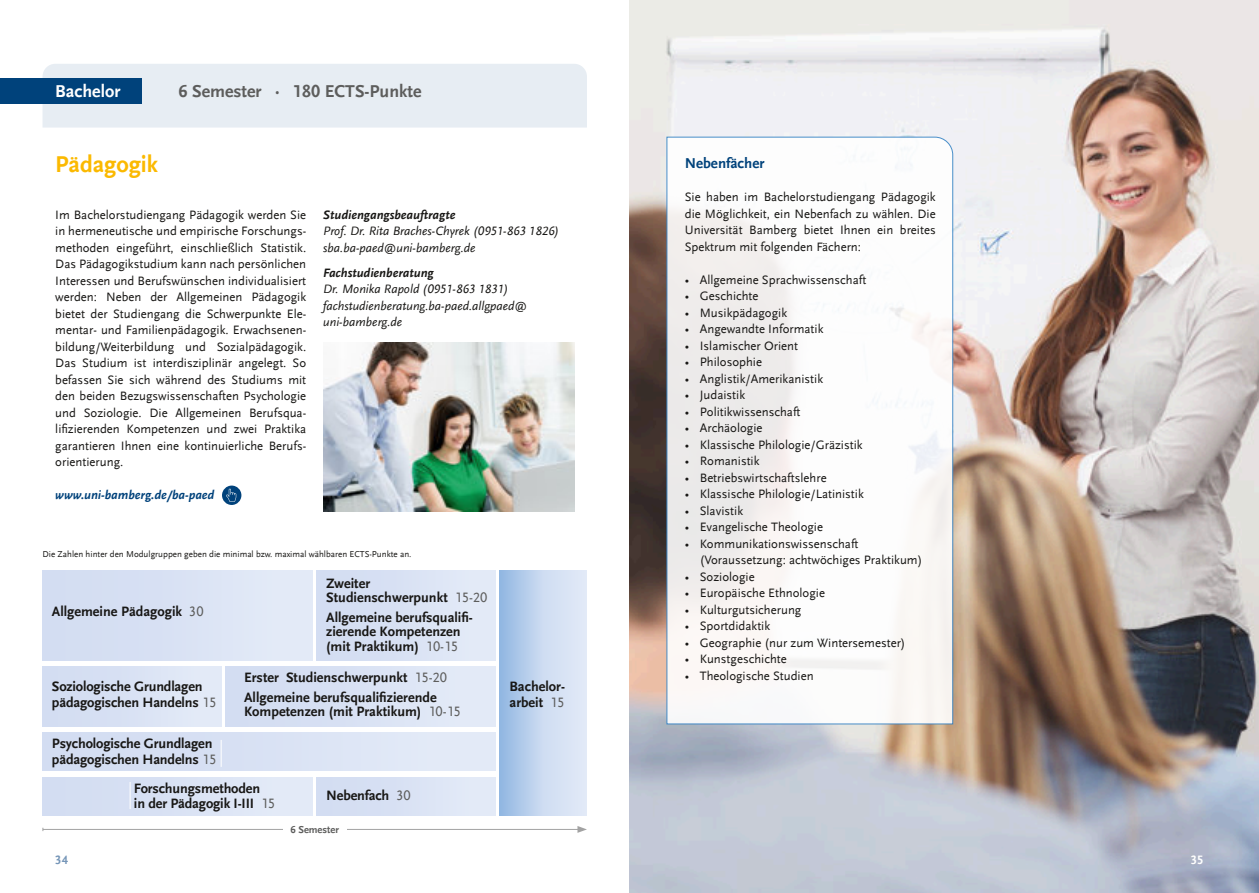
<style>
.page{position:relative;width:1259px;height:893px;background:#fff}
.page>*{position:absolute;margin:0;border:0;box-sizing:border-box;transform-origin:0 0}
.t1{font:700 24px "UB Scala Sans";color:#fbb900}
.t2{font:700 18px "UB Scala Sans";color:#5d5d5c}
.t3{font:700 18px "UB Scala Sans";color:#fff}
.t4{font:700 15px "UB Scala Sans";color:#00427b}
.t5{font:700 14.25px "UB Scala Sans";color:#181715}
.t6{font:14.25px "UB Scala Sans";color:#5d5d5c}
.t7{font:12.75px "UB Scala Sans";color:#181715}
.t8{font:italic 12.75px "UB Scala Sans";color:#181715}
.t9{font:italic 700 12.75px "UB Scala Sans";color:#181715}
.t10{font:italic 700 12.75px "UB Scala Sans";color:#00427b}
.t11{font:700 12.75px "UB Scala Sans";color:#7696b8}
.t12{font:700 12.75px "UB Scala Sans";color:#fff}
.t13{font:700 10.5px "UB Scala Sans";color:#5d5d5c}
.t14{font:9px "UB Scala Sans";color:#181715}
.s1{font-weight:400;color:#5d5d5c}
</style>
<div class="page">
<img style="left:629px;top:0;width:630px;height:893px">
<div style="left:43px;top:64px;width:544px;height:64px;background:#e7edf3"></div>
<div style="left:0;top:79px;width:141px;height:25px;background:#00427b"></div>
<svg style="left:577px;top:826px;width:10px;height:7px"></svg>
<hr style="left:43px;top:829px;width:537px;height:1px;background:#a2a2a2">
<div style="left:283px;top:825px;width:64px;height:9px;background:#fff"></div>
<div style="left:222px;top:486px;width:19px;height:19px;background:#00427b;border-radius:50%"></div>
<svg style="left:226px;top:489px;width:10px;height:13px"></svg>
<div style="left:500px;top:571px;width:87px;height:244px;background:linear-gradient(to right,#9cbde4,#edf1fa)"></div>
<div style="left:43px;top:571px;width:270px;height:89px;background:#d9e2f4"></div>
<div style="left:43px;top:666px;width:178px;height:60px;background:#d9e2f4"></div>
<div style="left:43px;top:732px;width:452px;height:39px;background:#d9e2f4"></div>
<div style="left:43px;top:777px;width:270px;height:38px;background:#d9e2f4"></div>
<div style="left:317px;top:777px;width:178px;height:38px;background:#d9e2f4"></div>
<div style="left:317px;top:571px;width:178px;height:89px;background:#d9e2f4"></div>
<div style="left:225px;top:666px;width:270px;height:60px;background:#d9e2f4"></div>
<svg style="left:221px;top:740px;width:1px;height:27px"></svg>
<svg style="left:130px;top:782px;width:1px;height:27px"></svg>
<img style="left:323px;top:343px;width:251px;height:169px">
<svg style="left:666px;top:136px;width:287px;height:589px"></svg>
<p class="t3" style="left:55px;top:84px;width:67px">Bachelor</p>
<p class="t2" style="left:179px;top:84px;width:244px">6 Semester · 180 ECTS-Punkte</p>
<p class="t1" style="left:55px;top:154px;width:104px">Pädagogik</p>
<p class="t7" style="left:55px;top:209px;width:252px">Im Bachelorstudiengang Pädagogik werden Sie</p>
<p class="t7" style="left:55px;top:226px;width:252px">in hermeneutische und empirische Forschungs-</p>
<p class="t7" style="left:55px;top:242px;width:252px">methoden eingeführt, einschließlich Statistik.</p>
<p class="t7" style="left:55px;top:259px;width:252px">Das Pädagogikstudium kann nach persönlichen</p>
<p class="t7" style="left:55px;top:275px;width:252px">Interessen und Berufswünschen individualisiert</p>
<p class="t7" style="left:55px;top:292px;width:252px">werden: Neben der Allgemeinen Pädagogik</p>
<p class="t7" style="left:55px;top:308px;width:252px">bietet der Studiengang die Schwerpunkte Ele-</p>
<p class="t7" style="left:55px;top:325px;width:252px">mentar- und Familienpädagogik. Erwachsenen-</p>
<p class="t7" style="left:55px;top:341px;width:252px">bildung/Weiterbildung und Sozialpädagogik.</p>
<p class="t7" style="left:55px;top:358px;width:252px">Das Studium ist interdisziplinär angelegt. So</p>
<p class="t7" style="left:55px;top:374px;width:252px">befassen Sie sich während des Studiums mit</p>
<p class="t7" style="left:55px;top:391px;width:252px">den beiden Bezugswissenschaften Psychologie</p>
<p class="t7" style="left:55px;top:407px;width:252px">und Soziologie. Die Allgemeinen Berufsqua-</p>
<p class="t7" style="left:55px;top:424px;width:252px">lifizierenden Kompetenzen und zwei Praktika</p>
<p class="t7" style="left:55px;top:440px;width:252px">garantieren Ihnen eine kontinuierliche Berufs-</p>
<p class="t7" style="left:55px;top:457px;width:70px">orientierung.</p>
<p class="t10" style="left:55px;top:490px;width:161px">www.uni-bamberg.de/ba-paed</p>
<p class="t9" style="left:323px;top:209px;width:134px">Studiengangsbeauftragte</p>
<p class="t8" style="left:323px;top:226px;width:237px">Prof. Dr. Rita Braches-Chyrek (0951-863 1826)</p>
<p class="t8" style="left:323px;top:242px;width:154px">sba.ba-paed@uni-bamberg.de</p>
<p class="t9" style="left:323px;top:267px;width:112px">Fachstudienberatung</p>
<p class="t8" style="left:323px;top:284px;width:187px">Dr. Monika Rapold (0951-863 1831)</p>
<p class="t8" style="left:323px;top:300px;width:205px">fachstudienberatung.ba-paed.allgpaed@</p>
<p class="t8" style="left:323px;top:317px;width:81px">uni-bamberg.de</p>
<p class="t14" style="left:43px;top:551px;width:370px">Die Zahlen hinter den Modulgruppen geben die minimal bzw. maximal wählbaren ECTS-Punkte an.</p>
<p class="t5" style="left:326px;top:577px;width:45px">Zweiter</p>
<p class="t5" style="left:326px;top:591px;width:123px">Studienschwerpunkt</p>
<p class="t6" style="left:455px;top:591px;width:34px">15-20</p>
<p class="t5" style="left:326px;top:612px;width:148px">Allgemeine berufsqualifi-</p>
<p class="t5" style="left:326px;top:626px;width:136px">zierende Kompetenzen</p>
<p class="t5" style="left:326px;top:640px;width:94px">(mit Praktikum)</p>
<p class="t6" style="left:426px;top:640px;width:34px">10-15</p>
<p class="t5" style="left:244px;top:671px;width:165px">Erster Studienschwerpunkt</p>
<p class="t6" style="left:415px;top:671px;width:34px">15-20</p>
<p class="t5" style="left:244px;top:692px;width:194px">Allgemeine berufsqualifizierende</p>
<p class="t5" style="left:244px;top:706px;width:179px">Kompetenzen (mit Praktikum)</p>
<p class="t6" style="left:428px;top:706px;width:34px">10-15</p>
<p class="t5" style="left:52px;top:605px;width:132px">Allgemeine Pädagogik</p>
<p class="t6" style="left:189px;top:605px;width:16px">30</p>
<p class="t5" style="left:52px;top:680px;width:152px">Soziologische Grundlagen</p>
<p class="t5" style="left:52px;top:696px;width:166px">pädagogischen Handelns <span class="s1">15</span></p>
<p class="t5" style="left:52px;top:737px;width:162px">Psychologische Grundlagen</p>
<p class="t5" style="left:52px;top:753px;width:166px">pädagogischen Handelns <span class="s1">15</span></p>
<p class="t5" style="left:134px;top:782px;width:128px">Forschungsmethoden</p>
<p class="t5" style="left:134px;top:798px;width:122px">in der Pädagogik I-III</p>
<p class="t6" style="left:261px;top:798px;width:16px">15</p>
<p class="t5" style="left:326px;top:790px;width:65px">Nebenfach</p>
<p class="t6" style="left:396px;top:790px;width:16px">30</p>
<p class="t13" style="left:290px;top:825px;width:50px">6 Semester</p>
<p class="t5" style="left:509px;top:680px;width:57px">Bachelor-</p>
<p class="t5" style="left:509px;top:696px;width:35px">arbeit</p>
<p class="t6" style="left:550px;top:696px;width:16px">15</p>
<p class="t4" style="left:685px;top:157px;width:81px">Nebenfächer</p>
<p class="t7" style="left:685px;top:192px;width:252px">Sie haben im Bachelorstudiengang Pädagogik</p>
<p class="t7" style="left:685px;top:208px;width:252px">die Möglichkeit, ein Nebenfach zu wählen. Die</p>
<p class="t7" style="left:685px;top:225px;width:252px">Universität Bamberg bietet Ihnen ein breites</p>
<p class="t7" style="left:685px;top:241px;width:178px">Spektrum mit folgenden Fächern:</p>
<p class="t7" style="left:685px;top:274px;width:183px">• Allgemeine Sprachwissenschaft</p>
<p class="t7" style="left:685px;top:291px;width:75px">• Geschichte</p>
<p class="t7" style="left:685px;top:307px;width:104px">• Musikpädagogik</p>
<p class="t7" style="left:685px;top:324px;width:140px">• Angewandte Informatik</p>
<p class="t7" style="left:685px;top:340px;width:115px">• Islamischer Orient</p>
<p class="t7" style="left:685px;top:357px;width:79px">• Philosophie</p>
<p class="t7" style="left:685px;top:373px;width:140px">• Anglistik/Amerikanistik</p>
<p class="t7" style="left:685px;top:390px;width:62px">• Judaistik</p>
<p class="t7" style="left:685px;top:406px;width:117px">• Politikwissenschaft</p>
<p class="t7" style="left:685px;top:423px;width:79px">• Archäologie</p>
<p class="t7" style="left:685px;top:439px;width:179px">• Klassische Philologie/Gräzistik</p>
<p class="t7" style="left:685px;top:456px;width:76px">• Romanistik</p>
<p class="t7" style="left:685px;top:472px;width:143px">• Betriebswirtschaftslehre</p>
<p class="t7" style="left:685px;top:489px;width:181px">• Klassische Philologie/Latinistik</p>
<p class="t7" style="left:685px;top:505px;width:60px">• Slavistik</p>
<p class="t7" style="left:685px;top:522px;width:140px">• Evangelische Theologie</p>
<p class="t7" style="left:685px;top:538px;width:175px">• Kommunikationswissenschaft</p>
<p class="t7" style="left:700px;top:555px;width:224px">(Voraussetzung: achtwöchiges Praktikum)</p>
<p class="t7" style="left:685px;top:571px;width:71px">• Soziologie</p>
<p class="t7" style="left:685px;top:588px;width:142px">• Europäische Ethnologie</p>
<p class="t7" style="left:685px;top:604px;width:118px">• Kulturgutsicherung</p>
<p class="t7" style="left:685px;top:621px;width:87px">• Sportdidaktik</p>
<p class="t7" style="left:685px;top:637px;width:222px">• Geographie (nur zum Wintersemester)</p>
<p class="t7" style="left:685px;top:654px;width:103px">• Kunstgeschichte</p>
<p class="t7" style="left:685px;top:670px;width:130px">• Theologische Studien</p>
<p class="t11" style="left:55px;top:855px;width:14px">34</p>
<p class="t12" style="left:1191px;top:855px;width:14px">35</p>
</div>
